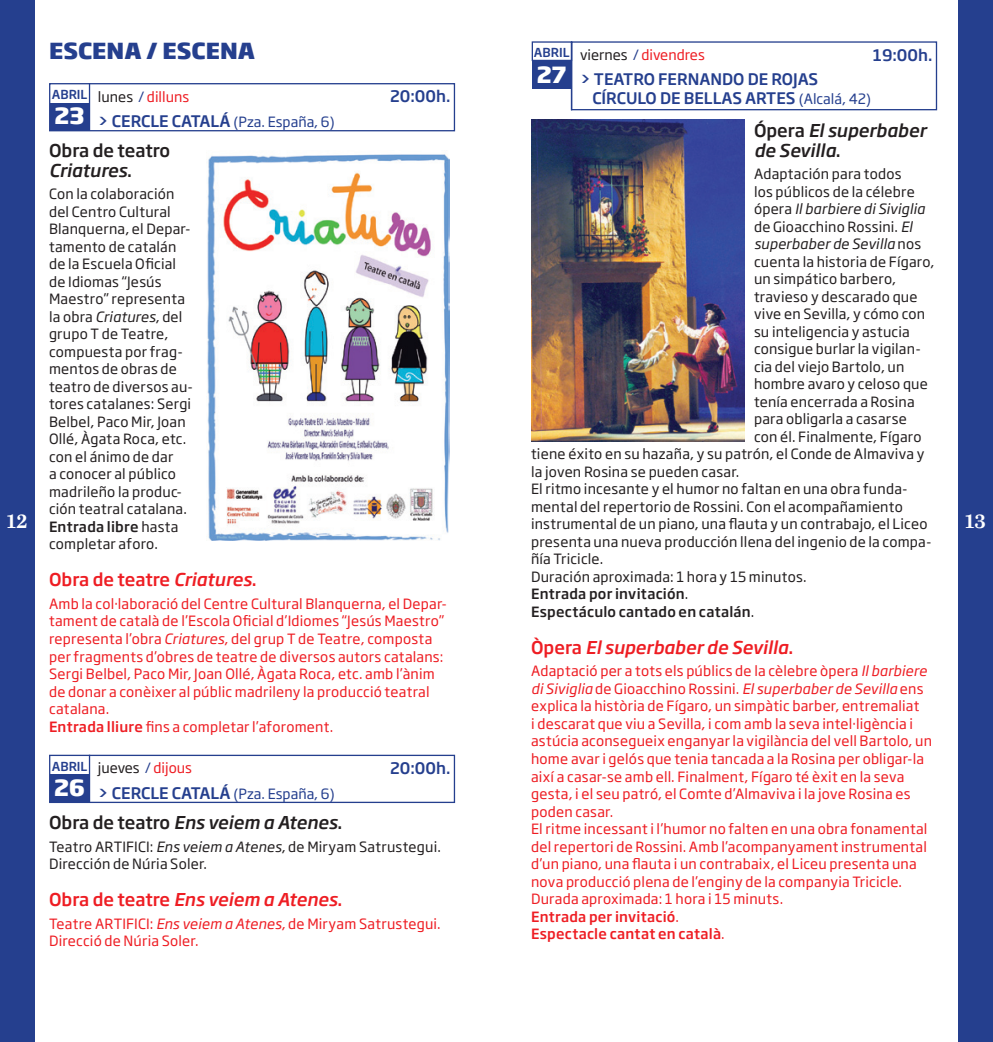
<style>
.page{position:relative;width:993px;height:1042px;background:#fff}
.page>*{position:absolute;margin:0;border:0;box-sizing:border-box;transform-origin:0 0}
.t1{font:800 22.05px "Soho Gothic Std";color:#fff}
.t2{font:800 21.88px "Soho Gothic Std";color:#253f8e}
.t3{font:700 19.25px "Nimrod";color:#fff}
.t4{font:italic 500 17.5px/19.2px "Soho Gothic Std";color:#231f20}
.t5{font:italic 500 17.5px "Soho Gothic Std";color:#ee1d23}
.t6{font:500 17.5px/19.2px "Soho Gothic Std";color:#231f20}
.t7{font:500 17.5px "Soho Gothic Std";color:#ee1d23}
.t8{font:500 15.75px/18px "Soho Gothic Std";color:#253f8e}
.t9{font:14px/17.5px "Soho Gothic Std";letter-spacing:.015em;color:#ee1d23}
.t10{font:14px/17.5px "Soho Gothic Std";letter-spacing:.015em;color:#231f20}
.t11{font:14px "Soho Gothic Std";color:#253f8e}
.t12{font:500 14px "Soho Gothic Std";letter-spacing:.015em;color:#231f20}
.t13{font:italic 14px "Soho Gothic Std";letter-spacing:.01em;color:#231f20}
.s1{color:#231f20}
.s2{color:#253f8e}
.s3{font-weight:400;font-size:14px}
.s4{font-style:normal}
.s5{font-style:italic}
.s6{font-weight:400}
.s7{font-weight:500}
.s8{font-weight:500;font-size:15.75px}
.s9{color:#ee1d23}
</style>
<div class="page">
<div style="left:0;top:0;width:35px;height:1042px;background:#253f8e"></div>
<div style="left:957px;top:0;width:35px;height:1042px;background:#253f8e"></div>
<div style="left:49px;top:83px;width:406px;height:48px;border:1px solid #253f8e"></div>
<div style="left:50px;top:103px;width:39px;height:28px;background:#253f8e"></div>
<hr style="left:89px;top:83px;width:1px;height:48px;background:#253f8e">
<div style="left:49px;top:755px;width:406px;height:48px;border:1px solid #253f8e"></div>
<div style="left:50px;top:774px;width:39px;height:28px;background:#253f8e"></div>
<hr style="left:89px;top:755px;width:1px;height:47px;background:#253f8e">
<img style="left:207px;top:154px;width:242px;height:386px">
<div style="left:570px;top:41px;width:366px;height:69px;border:1px solid #253f8e"></div>
<div style="left:531px;top:41px;width:41px;height:20px;border:1px solid #253f8e"></div>
<div style="left:531px;top:61px;width:40px;height:28px;background:#253f8e"></div>
<hr style="left:570px;top:41px;width:2px;height:69px;background:#253f8e">
<img style="left:531px;top:120px;width:212px;height:322px">
<h2 class="t2" style="left:49px;top:36px;width:207px">ESCENA / ESCENA</h2>
<p class="t9" style="left:533px;top:46px;width:172px"><sup>ABRIL</sup> <span class="s1">viernes</span> <span class="s2">/</span> divendres</p>
<p class="t8" style="left:872px;top:46px;width:61px">19:00h.</p>
<p class="t8" style="left:592px;top:71px;width:280px;text-indent:-12px">&gt; TEATRO FERNANDO DE ROJAS<br>CÍRCULO DE BELLAS ARTES <span class="s3">(Alcalá, 42)</span></p>
<p class="t4" style="left:753px;top:121px;width:173px"><span class="s4">Ópera</span> El superbaber de Sevilla<span class="s4">.</span></p>
<p class="t10" style="left:753px;top:166px;width:149px">Adaptación para todos</p>
<p class="t10" style="left:753px;top:183px;width:162px">los públicos de la célebre</p>
<p class="t13" style="left:753px;top:200px;width:172px"><span class="s4">ópera</span> Il barbiere di Siviglia</p>
<p class="t10" style="left:753px;top:218px;width:160px">de Gioacchino Rossini. <span class="s5">El</span></p>
<p class="t13" style="left:753px;top:235px;width:169px">superbaber de Sevilla <span class="s4">nos</span></p>
<p class="t10" style="left:753px;top:253px;width:182px">cuenta la historia de Fígaro,</p>
<p class="t10" style="left:753px;top:271px;width:143px">un simpático barbero,</p>
<p class="t10" style="left:753px;top:288px;width:165px">travieso y descarado que</p>
<p class="t10" style="left:753px;top:306px;width:173px">vive en Sevilla, y cómo con</p>
<p class="t10" style="left:753px;top:323px;width:157px">su inteligencia y astucia</p>
<p class="t10" style="left:753px;top:341px;width:168px">consigue burlar la vigilan-</p>
<p class="t10" style="left:753px;top:358px;width:152px">cia del viejo Bartolo, un</p>
<p class="t10" style="left:753px;top:376px;width:175px">hombre avaro y celoso que</p>
<p class="t10" style="left:753px;top:393px;width:162px">tenía encerrada a Rosina</p>
<p class="t10" style="left:753px;top:411px;width:154px">para obligarla a casarse</p>
<p class="t10" style="left:753px;top:428px;width:169px">con él. Finalmente, Fígaro</p>
<p class="t10" style="left:531px;top:446px;width:395px">tiene éxito en su hazaña, y su patrón, el Conde de Almaviva y</p>
<p class="t10" style="left:531px;top:463px;width:210px">la joven Rosina se pueden casar.</p>
<p class="t10" style="left:531px;top:481px;width:378px">El ritmo incesante y el humor no faltan en una obra funda-</p>
<p class="t10" style="left:531px;top:498px;width:373px">mental del repertorio de Rossini. Con el acompañamiento</p>
<p class="t10" style="left:531px;top:516px;width:398px">instrumental de un piano, una flauta y un contrabajo, el Liceo</p>
<p class="t10" style="left:531px;top:533px;width:402px">presenta una nueva producción llena del ingenio de la compa-</p>
<p class="t10" style="left:531px;top:551px;width:74px">ñía Tricicle.</p>
<p class="t10" style="left:531px;top:568px;width:277px">Duración aproximada: 1 hora y 15 minutos.</p>
<p class="t12" style="left:531px;top:585px;width:159px">Entrada por invitación<span class="s6">.</span></p>
<p class="t12" style="left:531px;top:603px;width:225px">Espectáculo cantado en catalán<span class="s6">.</span></p>
<p class="t5" style="left:531px;top:636px;width:263px"><span class="s4">Òpera</span> El superbaber de Sevilla<span class="s4">.</span></p>
<p class="t9" style="left:531px;top:663px;width:402px">Adaptació per a tots els públics de la cèlebre òpera <span class="s5">Il barbiere di Siviglia</span> de Gioacchino Rossini. <span class="s5">El superbaber de Sevilla</span> ens explica la història de Fígaro, un simpàtic barber, entremaliat<br>i descarat que viu a Sevilla, i com amb la seva intel·ligència i astúcia aconsegueix enganyar la vigilància del vell Bartolo, un home avar i gelós que tenia tancada a la Rosina per obligar-la així a casar-se amb ell. Finalment, Fígaro té èxit en la seva gesta, i el seu patró, el Comte d’Almaviva i la jove Rosina es poden casar.<br>El ritme incessant i l’humor no falten en una obra fonamental del repertori de Rossini. Amb l’acompanyament instrumental d’un piano, una flauta i un contrabaix, el Liceu presenta una nova producció plena de l’enginy de la companyia Tricicle.<br>Durada aproximada: 1 hora i 15 minuts.<br><span class="s7">Entrada per invitació</span>.<br><span class="s7">Espectacle cantat en català</span>.</p>
<h1 class="t1" style="left:536px;top:60px;width:31px">27</h1>
<p class="t9" style="left:52px;top:88px;width:139px"><sup>ABRIL</sup> <span class="s1">lunes</span> <span class="s2">/</span> dilluns</p>
<p class="t8" style="left:390px;top:88px;width:62px">20:00h.</p>
<p class="t11" style="left:98px;top:113px;width:238px"><span class="s8">&gt; CERCLE CATALÁ</span> (Pza. España, 6)</p>
<p class="t6" style="left:49px;top:141px;width:123px">Obra de teatro<br><span class="s5">Criatures</span>.</p>
<p class="t10" style="left:49px;top:186px;width:145px">Con la colaboración del Centro Cultural<br>Blanquerna, el Depar&shy;tamento de catalán de la Escuela Oficial de Idiomas “Jesús<br>Maestro” representa la obra <span class="s5">Criatures</span>, del grupo T de Teatre, compuesta por frag&shy;mentos de obras de teatro de diversos au&shy;tores catalanes: Sergi<br>Belbel, Paco Mir, Joan<br>Ollé, Àgata Roca, etc. con el ánimo de dar<br>a conocer al público madrileño la produc&shy;ción teatral catalana.<br><span class="s7">Entrada libre</span> hasta completar aforo.</p>
<p class="t7" style="left:49px;top:568px;width:209px">Obra de teatre <span class="s5">Criatures</span>.</p>
<p class="t9" style="left:49px;top:595px;width:399px">Amb la col·laboració del Centre Cultural Blanquerna, el Depar&shy;tament de català de l’Escola Oficial d’Idiomes “Jesús Maestro” representa l’obra <span class="s5">Criatures</span>, del grup T de Teatre, composta per fragments d’obres de teatre de diversos autors catalans:<br>Sergi Belbel, Paco Mir, Joan Ollé, Àgata Roca, etc. amb l’ànim de donar a conèixer al públic madrileny la producció teatral catalana.<br><span class="s7">Entrada lliure</span> fins a completar l’aforoment.</p>
<h1 class="t1" style="left:55px;top:101px;width:31px">23</h1>
<h3 class="t3" style="left:6px;top:509px;width:23px">12</h3>
<h3 class="t3" style="left:963px;top:509px;width:23px">13</h3>
<p class="t10" style="left:52px;top:760px;width:142px"><sup>ABRIL</sup> jueves <span class="s2">/</span> <span class="s9">dijous</span></p>
<p class="t8" style="left:390px;top:759px;width:62px">20:00h.</p>
<p class="t11" style="left:98px;top:785px;width:238px"><span class="s8">&gt; CERCLE CATALÁ</span> (Pza. España, 6)</p>
<p class="t4" style="left:49px;top:813px;width:295px"><span class="s4">Obra de teatro</span> Ens veiem a Atenes<span class="s4">.</span></p>
<p class="t10" style="left:49px;top:838px;width:393px">Teatro ARTIFICI: <span class="s5">Ens veiem a Atenes</span>, de Miryam Satrustegui.<br>Dirección de Núria Soler.</p>
<p class="t5" style="left:49px;top:888px;width:295px"><span class="s4">Obra de teatre</span> Ens veiem a Atenes<span class="s4">.</span></p>
<p class="t9" style="left:49px;top:915px;width:393px">Teatre ARTIFICI: <span class="s5">Ens veiem a Atenes</span>, de Miryam Satrustegui.<br>Direcció de Núria Soler.</p>
<h1 class="t1" style="left:54px;top:773px;width:32px">26</h1>
</div>
